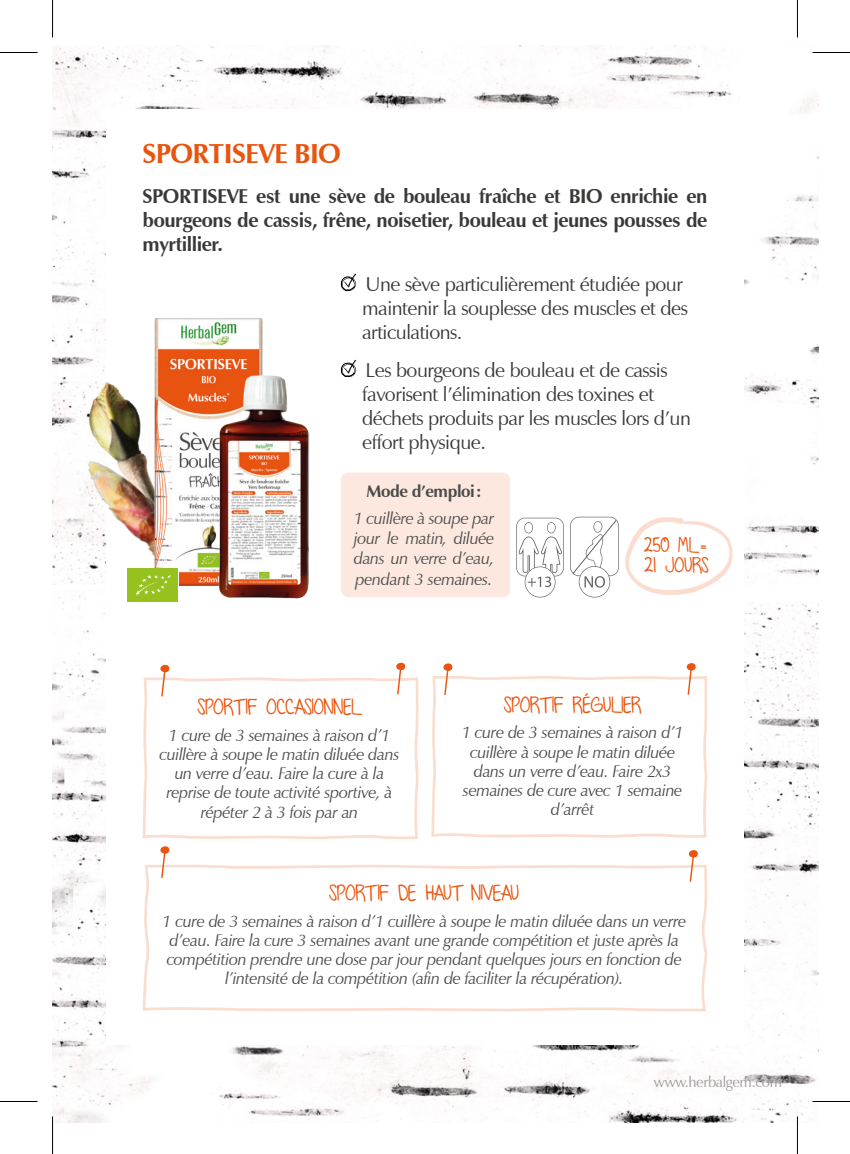
<style>
.page{position:relative;width:850px;height:1154px;background:#fff}
.page>*{position:absolute;margin:0;border:0;box-sizing:border-box;transform-origin:0 0}
.t1{font:700 27.5px "Zapf Humanist 601 BT";letter-spacing:-.025em;color:#e9540e}
.t2{font:20px/24px "Zapf Humanist 601 BT";letter-spacing:-.025em;color:#3a3938}
.t3{font:700 20px/24px "Zapf Humanist 601 BT";letter-spacing:-.025em;color:#3a3938;text-align:justify}
.t4{font:20px "Beautiful Every Time";letter-spacing:-.025em;color:#e9540e}
.t5{font:19.25px/19.5px "Beautiful Every Time";letter-spacing:-.025em;color:#e9540e}
.t6{font:italic 16.75px/19.2px "Zapf Humanist 601 BT";letter-spacing:-.025em;color:#4b4b4a;text-align:center}
.t7{font:15px "Zapf Humanist 601 BT";letter-spacing:-.025em;color:#9d9d9d}
.s1{font-weight:700;font-style:normal}
.s2{font-size:17px}
</style>
<div class="page">
<img style="left:52px;top:45px;width:766px;height:540px">
<img style="left:53px;top:595px;width:765px;height:528px">
<div style="left:106px;top:109px;width:637px;height:936px;background:#fff"></div>
<svg style="left:516px;top:518px;width:47px;height:79px"></svg>
<svg style="left:160px;top:665px;width:10px;height:11px"></svg>
<svg style="left:443px;top:663px;width:9px;height:11px"></svg>
<svg style="left:160px;top:846px;width:10px;height:17px"></svg>
<svg style="left:396px;top:662px;width:9px;height:14px"></svg>
<svg style="left:686px;top:663px;width:9px;height:11px"></svg>
<svg style="left:688px;top:850px;width:10px;height:13px"></svg>
<img style="left:58px;top:365px;width:83px;height:160px">
<img style="left:64px;top:428px;width:88px;height:149px">
<img style="left:152px;top:318px;width:111px;height:268px">
<img style="left:218px;top:371px;width:92px;height:228px">
<div style="left:127px;top:568px;width:51px;height:34px;background:#96c11f"></div>
<svg style="left:135px;top:575px;width:36px;height:21px"></svg>
<div style="left:341px;top:472px;width:169px;height:125px;background:#fce8df;border-radius:7px"></div>
<svg style="left:570px;top:517px;width:163px;height:80px"></svg>
<svg style="left:340px;top:273px;width:16px;height:18px"></svg>
<svg style="left:340px;top:359px;width:16px;height:18px"></svg>
<svg style="left:142px;top:676px;width:277px;height:164px"></svg>
<svg style="left:431px;top:674px;width:277px;height:164px"></svg>
<svg style="left:142px;top:863px;width:566px;height:149px"></svg>
<hr style="left:812px;top:51px;width:37px;height:3px;background:#fff">
<hr style="left:812px;top:1100px;width:37px;height:3px;background:#fff">
<hr style="left:51px;top:1116px;width:3px;height:38px;background:#fff">
<hr style="left:795px;top:1116px;width:3px;height:38px;background:#fff">
<hr style="left:0;top:52px;width:38px;height:1px;background:#000">
<hr style="left:812px;top:52px;width:37px;height:1px;background:#000">
<hr style="left:0;top:1101px;width:38px;height:1px;background:#000">
<hr style="left:812px;top:1101px;width:37px;height:1px;background:#000">
<hr style="left:52px;top:0;width:1px;height:38px;background:#000">
<hr style="left:52px;top:1116px;width:1px;height:38px;background:#000">
<hr style="left:796px;top:0;width:1px;height:38px;background:#000">
<hr style="left:796px;top:1116px;width:1px;height:38px;background:#000">
<h1 class="t1" style="left:142px;top:137px;width:200px">SPORTISEVE BIO</h1>
<p class="t3" style="left:142px;top:184px;width:566px">SPORTISEVE est une sève de bouleau fraîche et BIO enrichie en bourgeons de cassis, frêne, noisetier, bouleau et jeunes pousses de myrtillier.</p>
<p class="t2" style="left:362px;top:272px;width:327px">Une sève particulièrement étudiée pour maintenir la souplesse des muscles et des articulations.</p>
<p class="t2" style="left:362px;top:358px;width:330px">Les bourgeons de bouleau et de cassis favorisent l’élimination des toxines et déchets produits par les muscles lors d’un effort physique.</p>
<p class="t6" style="left:354px;top:478px;width:142px;line-height:27px"><span class="s1">Mode d’emploi:<br></span><span class="s2">1</span> cuillère à soupe par</p>
<p class="t6" style="left:354px;top:529px;width:142px;line-height:20px;text-align:justify">jour le matin, diluée dans un verre d’eau, pendant 3 semaines.</p>
<p class="t5" style="left:643px;top:536px;width:67px">250 ML=<br>21 JOURS</p>
<p class="t4" style="left:197px;top:696px;width:166px">SPORT IF OCCASIONNEL</p>
<p class="t6" style="left:159px;top:725px;width:241px"><span class="s2">1 cure</span> de 3 semaines à raison d’1 cuillère à soupe le matin diluée dans un verre d’eau. Faire la cure à la reprise de toute activité sportive, à répéter 2 à 3 fois par an</p>
<p class="t4" style="left:503px;top:693px;width:139px">SPORT IF RÉGULIER</p>
<p class="t6" style="left:461px;top:723px;width:223px"><span class="s2">1 cure</span> de 3 semaines à raison d’1 cuillère à soupe le matin diluée dans un verre d’eau. Faire 2x3 semaines de cure avec 1 semaine d’arrêt</p>
<p class="t4" style="left:329px;top:881px;width:191px">SPORT IF DE HAUT NIVEAU</p>
<p class="t6" style="left:162px;top:911px;width:525px"><span class="s2">1 cure</span> de 3 semaines à raison d’1 cuillère à soupe le matin diluée dans un verre d’eau. Faire la cure 3 semaines avant une grande compétition et juste après la compétition prendre une dose par jour pendant quelques jours en fonction de l’intensité de la compétition (afin de faciliter la récupération).</p>
<p class="t7" style="left:653px;top:1072px;width:130px">www.herbalgem.com</p>
</div>
